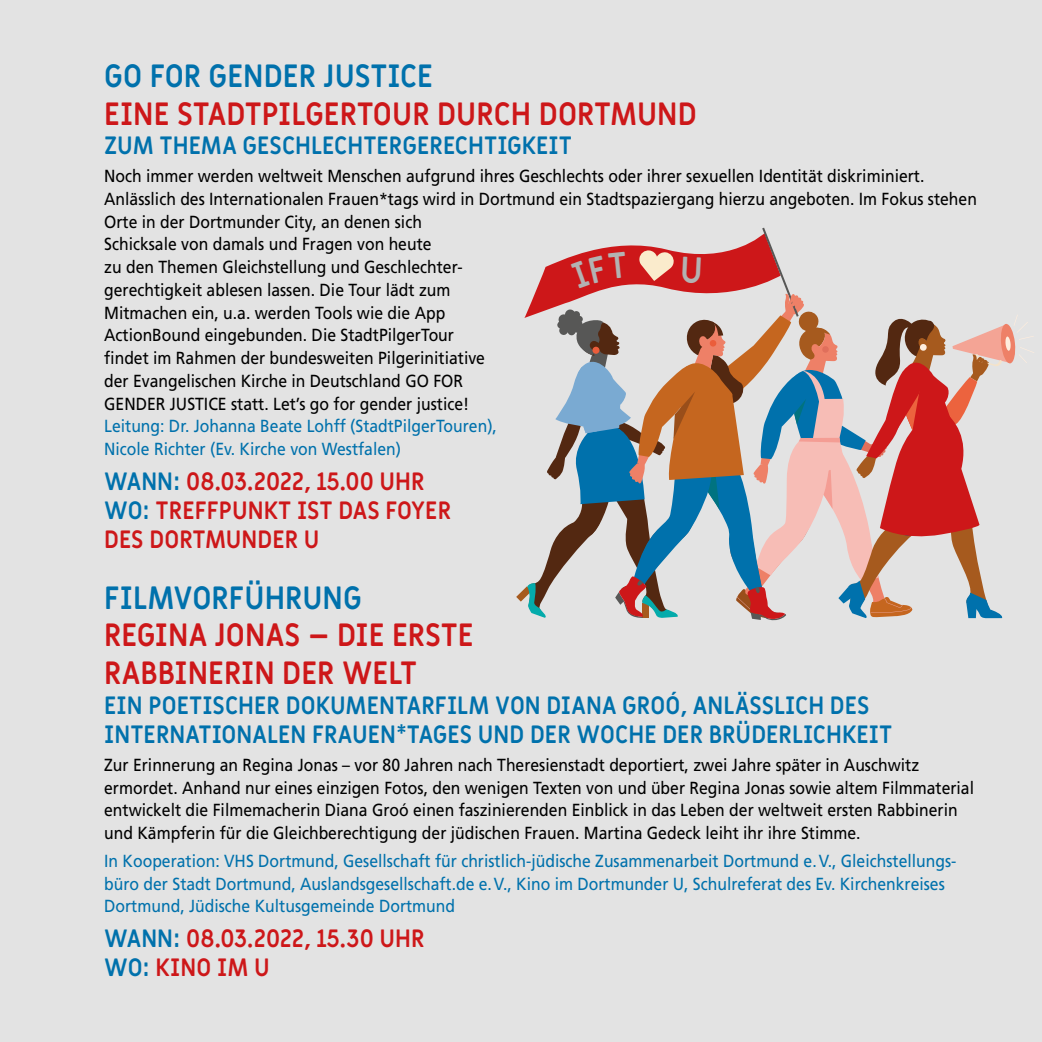
<style>
.page{position:relative;width:1042px;height:1042px;background:#e3e3e3}
.page>*{position:absolute;margin:0;border:0;box-sizing:border-box;transform-origin:0 0}
.t1{font:700 31.5px/37.8px "Miriam Libre";color:#cd1719;scale:.93 1}
.t2{font:700 31.5px "Miriam Libre";color:#0071ac;scale:.93 1}
.t3{font:700 24.5px/29.4px "Miriam Libre";color:#0071ac;scale:.93 1}
.t4{font:700 24.5px/29.4px "Miriam Libre";color:#cd1719;scale:.93 1}
.t5{font:17.5px/22.8px "Frutiger LT Pro";color:#000;scale:.9 1}
.t6{font:17.5px/22.8px "Frutiger LT Pro";color:#0071ac;scale:.9 1}
.s1{color:#0071ac}
</style>
<div class="page">
<svg style="left:516px;top:228px;width:518px;height:393px"></svg>
<h1 class="t2" style="left:104px;top:57px;width:355px">GO FOR GENDER JUSTICE</h1>
<h1 class="t1" style="left:104px;top:96px;width:639px">EINE STADTPILGERTOUR DURCH DORTMUND</h1>
<h2 class="t3" style="left:104px;top:132px;width:504px">ZUM THEMA GESCHLECHTERGERECHTIGKEIT</h2>
<p class="t5" style="left:104px;top:165px;width:971px">Noch immer werden weltweit Menschen aufgrund ihres Geschlechts oder ihrer sexuellen Identität diskriminiert.<br>Anlässlich des Internationalen Frauen*tags wird in Dortmund ein Stadtspaziergang hierzu angeboten. Im Fokus stehen Orte in der Dortmunder City, an denen sich<br>Schicksale von damals und Fragen von heute<br>zu den Themen Gleichstellung und Geschlechter-<br>gerechtigkeit ablesen lassen. Die Tour lädt zum<br>Mitmachen ein, u.a. werden Tools wie die App<br>ActionBound eingebunden. Die StadtPilgerTour<br>findet im Rahmen der bundesweiten Pilgerinitiative<br>der Evangelischen Kirche in Deutschland GO FOR<br>GENDER JUSTICE statt. Let’s go for gender justice!</p>
<p class="t6" style="left:104px;top:415px;width:438px">Leitung: Dr. Johanna Beate Lohff (StadtPilgerTouren),<br>Nicole Richter (Ev. Kirche von Westfalen)</p>
<h2 class="t4" style="left:104px;top:467px;width:375px"><span class="s1">WANN:</span> 08.03.2022, 15.00 UHR<br><span class="s1">WO:</span> TREFFPUNKT IST DAS FOYER<br>DES DORTMUNDER U</h2>
<h1 class="t2" style="left:104px;top:578px;width:279px">FILMVORFÜHRUNG</h1>
<h1 class="t1" style="left:104px;top:618px;width:399px">REGINA JONAS – DIE ERSTE<br>RABBINERIN DER WELT</h1>
<h2 class="t3" style="left:104px;top:691px;width:849px">EIN POETISCHER DOKUMENTARFILM VON DIANA GROÓ, ANLÄSSLICH DES<br>INTERNATIONALEN FRAUEN*TAGES UND DER WOCHE DER BRÜDERLICHKEIT</h2>
<p class="t5" style="left:104px;top:753px;width:968px">Zur Erinnerung an Regina Jonas – vor 80 Jahren nach Theresienstadt deportiert, zwei Jahre später in Auschwitz ermordet. Anhand nur eines einzigen Fotos, den wenigen Texten von und über Regina Jonas sowie altem Filmmaterial entwickelt die Filmemacherin Diana Groó einen faszinierenden Einblick in das Leben der weltweit ersten Rabbinerin und Kämpferin für die Gleichberechtigung der jüdischen Frauen. Martina Gedeck leiht ihr ihre Stimme.</p>
<p class="t6" style="left:104px;top:849px;width:948px">In Kooperation: VHS Dortmund, Gesellschaft für christlich-jüdische Zusammenarbeit Dortmund e.V., Gleichstellungs&shy;büro der Stadt Dortmund, Auslandsgesellschaft.de e.V., Kino im Dortmunder U, Schulreferat des Ev. Kirchenkreises<br>Dortmund, Jüdische Kultusgemeinde Dortmund</p>
<h2 class="t4" style="left:104px;top:924px;width:346px"><span class="s1">WANN:</span> 08.03.2022, 15.30 UHR<br><span class="s1">WO:</span> KINO IM U</h2>
</div>
